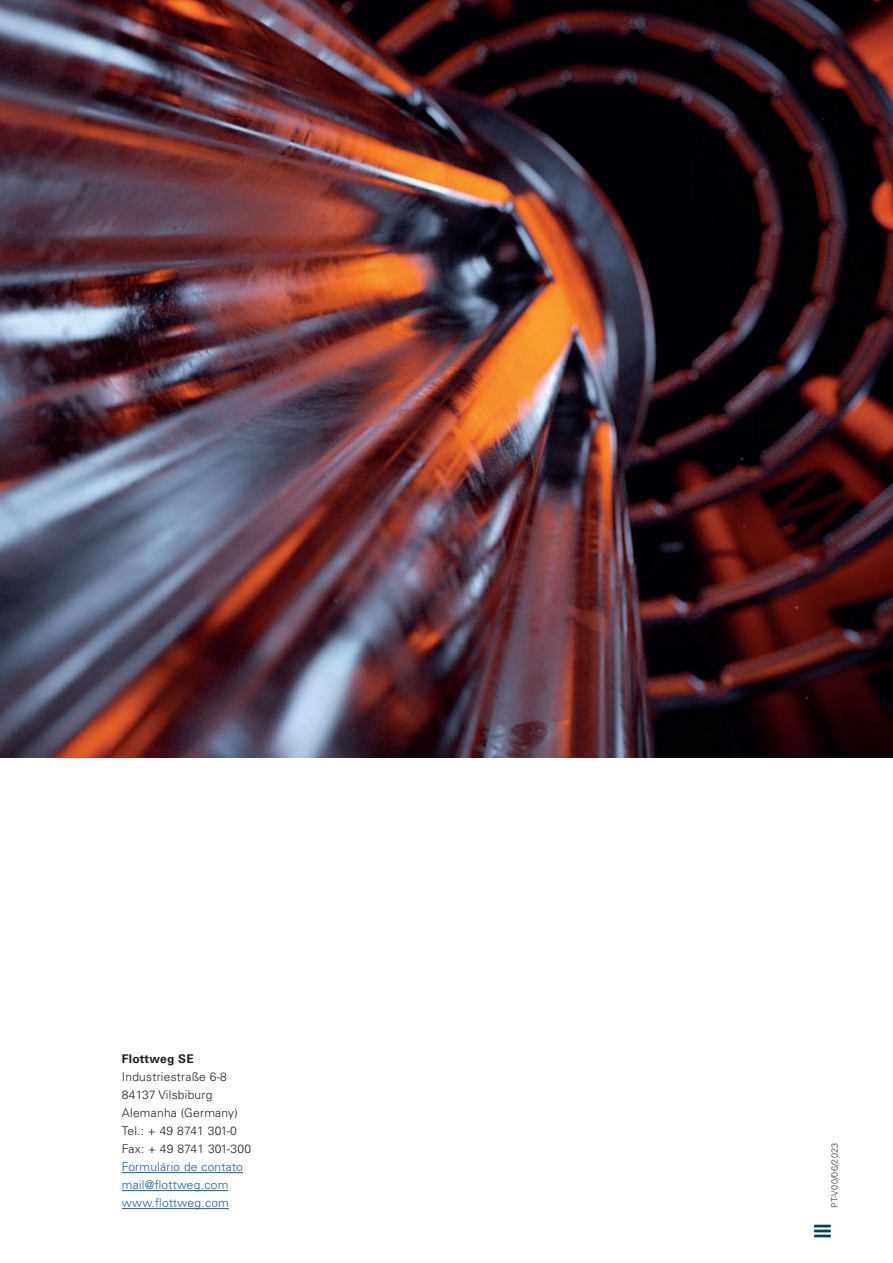
<style>
.page{position:relative;width:893px;height:1263px;background:#fff}
.page>*{position:absolute;margin:0;border:0;box-sizing:border-box;transform-origin:0 0}
.t1{font:300 12px/18px "Univers LT Pro 45";letter-spacing:.02em;color:#231f20}
.t2{font:300 12px/18px "Univers LT Pro 45";letter-spacing:.02em;color:#175d9e}
.t3{font:700 12px "Univers LT Pro 65";letter-spacing:.02em;color:#231f20}
.t4{font:300 9px "Univers LT Pro 45";letter-spacing:.02em;color:#3e3e3f}
</style>
<div class="page">
<svg style="left:814px;top:1225px;width:17px;height:2px"></svg>
<hr style="left:814px;top:1229px;width:17px;height:3px;background:#05426a">
<hr style="left:814px;top:1234px;width:17px;height:3px;background:#05426a">
<img style="left:0;top:0;width:893px;height:757px">
<hr style="left:122px;top:1172px;width:121px;height:1px;background:#175d9e">
<hr style="left:122px;top:1190px;width:106px;height:1px;background:#175d9e">
<hr style="left:122px;top:1208px;width:107px;height:1px;background:#175d9e">
<p class="t3" style="left:122px;top:1051px;width:73px">Flottweg SE</p>
<p class="t1" style="left:122px;top:1068px;width:131px">Industriestraße 6-8<br>84137 Vilsbiburg<br>Alemanha (Germany)<br>Tel.: + 49 8741 301-0<br>Fax: + 49 8741 301-300</p>
<p class="t2" style="left:122px;top:1158px;width:123px">Formulário de contato mail@flottweg.com www.flottweg.com</p>
<p class="t4" style="left:829px;top:1208px;width:66px;rotate:-90deg">PT-V00/06/2023</p>
</div>
